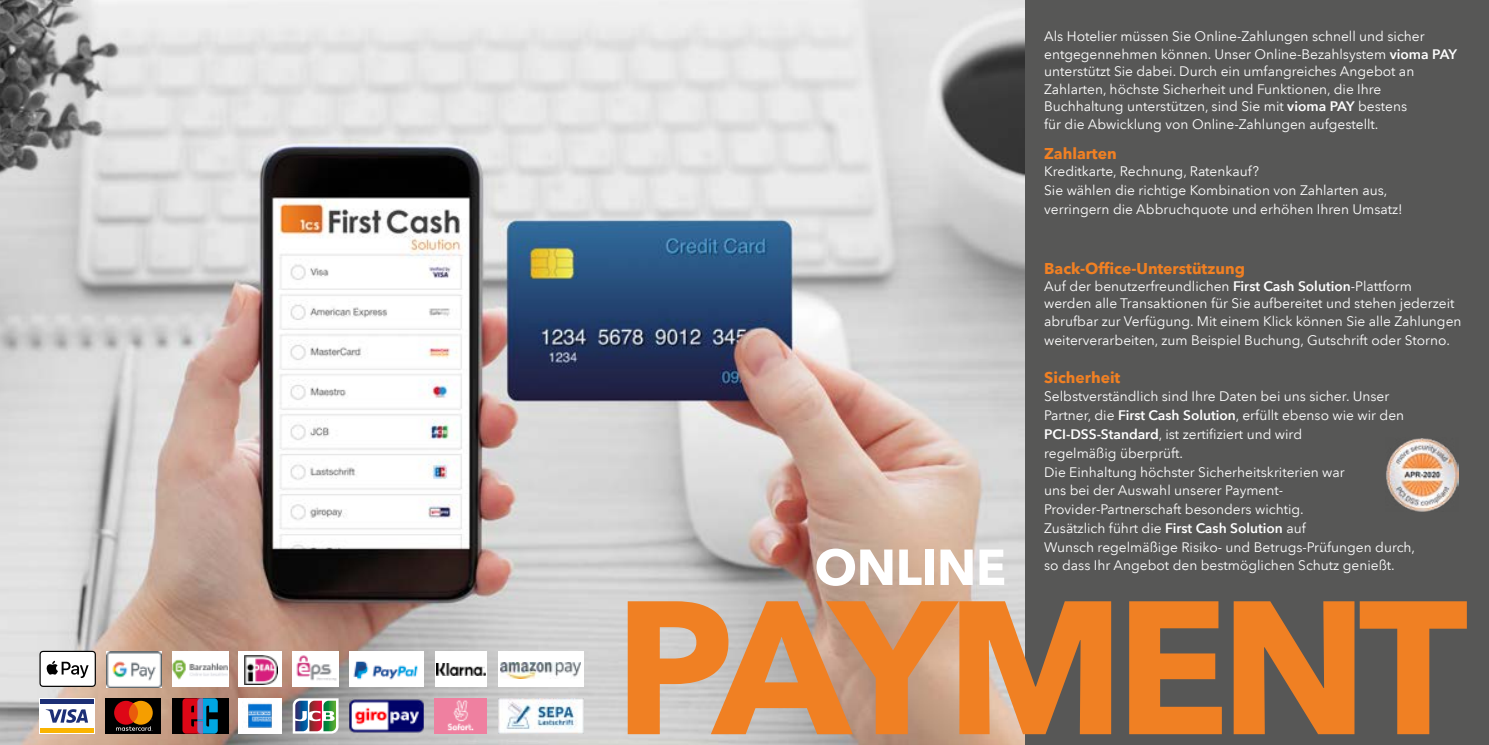
<style>
.page{position:relative;width:1489px;height:745px;background:#fff}
.page>*{position:absolute;margin:0;border:0;box-sizing:border-box;transform-origin:0 0}
.t1{font:700 50px "Avenir Next LT Pro";letter-spacing:-.01em;color:#fff}
.t2{font:700 15.62px "Avenir Next LT Pro";color:#f08023}
.t3{font:13.75px/18.8px "Avenir Next LT Pro";color:#fff}
.s1{font-weight:600}
</style>
<div class="page">
<div style="left:0;top:0;width:1488px;height:744px;background:#575756"></div>
<img style="left:0;top:0;width:1024px;height:744px">
<img style="left:498px;top:698px;width:85px;height:35px">
<img style="left:434px;top:698px;width:52px;height:34px">
<div style="left:39px;top:698px;width:56px;height:35px;background:#fff"></div>
<div style="left:40px;top:727px;width:54px;height:5px;background:#fab400"></div>
<div style="left:40px;top:698px;width:54px;height:5px;background:#1c2f76"></div>
<svg style="left:46px;top:709px;width:42px;height:13px"></svg>
<div style="left:105px;top:698px;width:56px;height:35px;background:#000"></div>
<svg style="left:114px;top:700px;width:39px;height:30px"></svg>
<img style="left:350px;top:698px;width:73px;height:35px">
<svg style="left:293px;top:698px;width:45px;height:35px;background:#959797"></svg>
<div style="left:238px;top:698px;width:44px;height:35px;background:#fff"></div>
<img style="left:248px;top:703px;width:24px;height:25px">
<img style="left:1386px;top:438px;width:72px;height:72px">
<div style="left:172px;top:698px;width:56px;height:35px;background:#000"></div>
<svg style="left:182px;top:698px;width:36px;height:35px"></svg>
<svg style="left:39px;top:650px;width:57px;height:36px;background:#cbcbcb"></svg>
<img style="left:106px;top:651px;width:55px;height:35px">
<div style="left:172px;top:651px;width:56px;height:35px;background:#fff"></div>
<img style="left:172px;top:659px;width:56px;height:21px">
<div style="left:349px;top:651px;width:74px;height:35px;background:#fff"></div>
<img style="left:353px;top:661px;width:65px;height:19px">
<div style="left:498px;top:651px;width:85px;height:35px;background:#fff"></div>
<img style="left:500px;top:662px;width:80px;height:16px">
<div style="left:434px;top:651px;width:52px;height:35px;background:#fff"></div>
<img style="left:436px;top:663px;width:50px;height:11px">
<div style="left:238px;top:651px;width:44px;height:35px;background:#fff"></div>
<img style="left:244px;top:655px;width:34px;height:28px">
<div style="left:293px;top:651px;width:45px;height:35px;background:#fff"></div>
<img style="left:296px;top:655px;width:41px;height:26px">
<svg style="left:627px;top:601px;width:839px;height:132px;fill:#f08023"></svg>
<p class="t3" style="left:1044px;top:28px;width:414px;line-height:17.5px">Als Hotelier müssen Sie Online-Zahlungen schnell und sicher entgegennehmen können. Unser Online-Bezahlsystem <span class="s1">vioma PAY </span>unterstützt Sie dabei. Durch ein umfangreiches Angebot an Zahlarten, höchste Sicherheit und Funktionen, die Ihre Buchhaltung unterstützen, sind Sie mit <span class="s1">vioma PAY</span> bestens<br>für die Abwicklung von Online-Zahlungen aufgestellt.</p>
<p class="t2" style="left:1044px;top:143px;width:74px">Zahlarten</p>
<p class="t3" style="left:1044px;top:162px;width:360px">Kreditkarte, Rechnung, Ratenkauf?<br>Sie wä hlen die richtige Kombination von Zahlarten aus, verringern die Abbruchquote und erhöhen Ihren Umsatz!</p>
<p class="t2" style="left:1044px;top:258px;width:202px">Back-Office-Unterstützung</p>
<p class="t3" style="left:1044px;top:278px;width:412px;line-height:16.2px">Auf der benutzerfreundlichen <span class="s1">First Cash Solution</span>-Plattform werden alle Transaktionen für Sie aufbereitet und stehen jederzeit</p>
<p class="t3" style="left:1044px;top:312px;width:419px">abrufbar zur Verfügung. Mit einem Klick können Sie alle Zahlungen weiterverarbeiten, zum Beispiel Buchung, Gutschrift oder Storno.</p>
<p class="t2" style="left:1044px;top:367px;width:78px">Sicherheit</p>
<p class="t3" style="left:1044px;top:387px;width:372px">Selbstverstä ndlich sind Ihre Daten bei uns sicher. Unser Partner, die <span class="s1">First Cash Solution</span>, erfüllt ebenso wie wir den <span class="s1">PCI-DSS-Standard</span>, ist zertifiziert und wird<br>regelmä ßig ü berprüft.<br>Die Einhaltung höchster Sicherheitskriterien war<br>uns bei der Auswahl unserer Payment-Provider-Partnerschaft besonders wichtig.<br>Zusätzlich führt die <span class="s1">First Cash Solution</span> auf<br>Wunsch regelmä ßige Risiko- und Betrugs-Prüfungen durch,</p>
<h1 class="t1" style="left:814px;top:536px;width:193px">ONLINE</h1>
<p class="t3" style="left:1044px;top:556px;width:352px">so dass Ihr Angebot den bestmöglichen Schutz genießt.</p>
</div>
